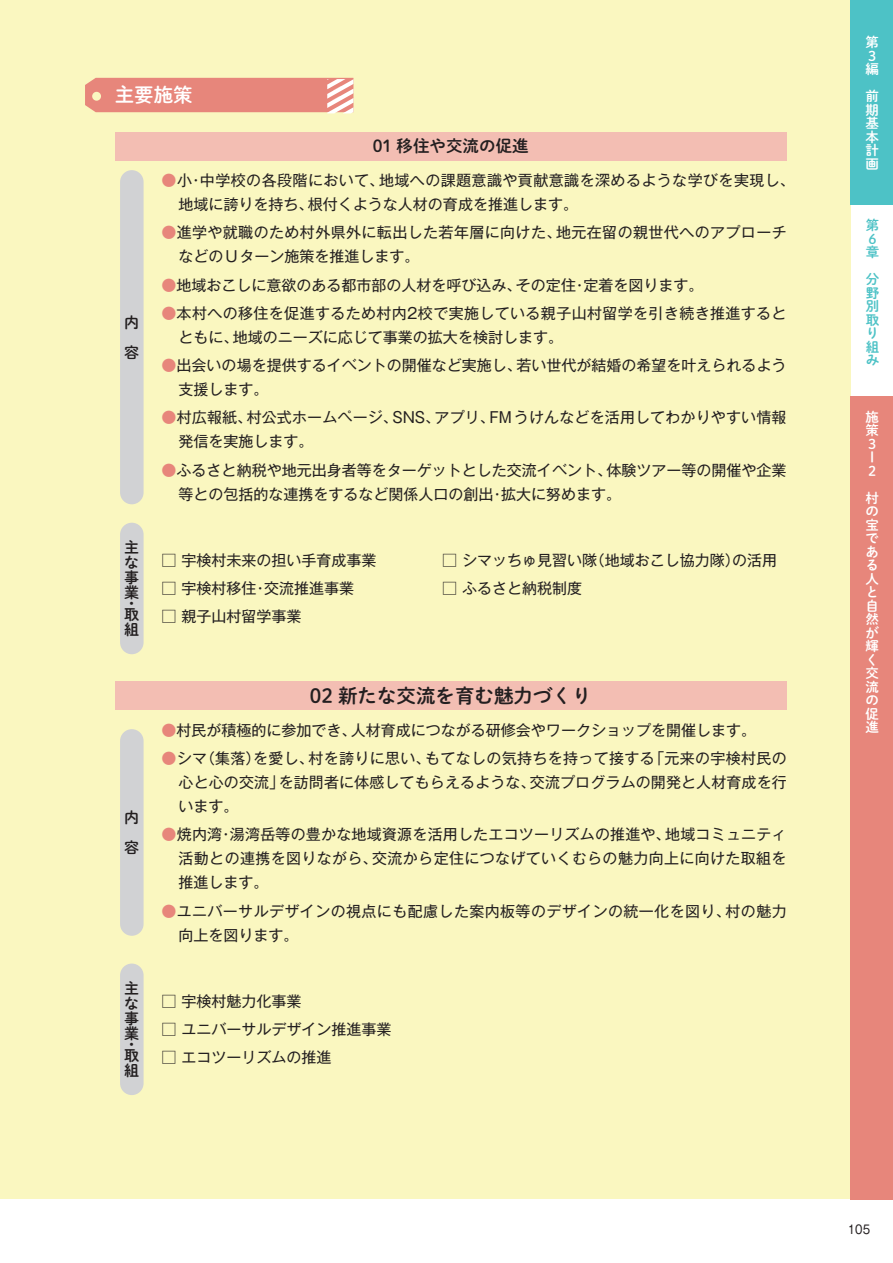
<style>
.page{position:relative;width:893px;height:1263px;background:#fff}
.page>*{position:absolute;margin:0;border:0;box-sizing:border-box;transform-origin:0 0}
.t1{font:19.5px "DNP Shuei M Go Std B";color:#231f20}
.t2{font:19.5px "DNP Shuei M Go Std B";color:#fff}
.t3{font:16.5px "DNP Shuei M Go Std B";color:#231f20}
.t4{font:15px/24px "Gothic MB101 Pr 6 N";color:#231f20}
.t5{font:15px/24px "Gothic MB101 Pr 6 N";letter-spacing:.025em;color:#231f20}
.t6{font:15px/24px "Gothic MB101 Pr 6 N";letter-spacing:.03em;color:#231f20}
.t7{font:15px/15px "DNP Shuei M Go Std B";color:#231f20}
.t8{font:13.5px/13.5px "DNP Shuei M Go Std B";color:#fff}
.t9{font:13.5px/13.5px "DNP Shuei M Go Std B";color:#4dc2c6}
.t10{font:12px "Gothic MB101 Pr 6 N";color:#231f20;scale:.9 1}
.s1{color:#e7867b}
</style>
<div class="page">
<div style="left:0;top:0;width:850px;height:1199px;background:#faf7c0"></div>
<div style="left:850px;top:0;width:43px;height:205px;background:#4dc2c6"></div>
<div style="left:850px;top:396px;width:43px;height:803px;background:#e7867b"></div>
<svg style="left:85px;top:78px;width:268px;height:35px;background:#e88e83"></svg>
<div style="left:92px;top:92px;width:9px;height:9px;background:#faf7c0;border-radius:50%"></div>
<div style="left:115px;top:132px;width:672px;height:28px;background:#f3beb3"></div>
<div style="left:120px;top:170px;width:24px;height:334px;background:#d1d2d4;border-radius:12px"></div>
<div style="left:120px;top:523px;width:24px;height:131px;background:#d1d2d4;border-radius:12px"></div>
<div style="left:115px;top:682px;width:672px;height:28px;background:#f3beb3"></div>
<div style="left:120px;top:729px;width:24px;height:207px;background:#d1d2d4;border-radius:12px"></div>
<div style="left:120px;top:963px;width:24px;height:132px;background:#d1d2d4;border-radius:12px"></div>
<h1 class="t2" style="left:115px;top:80px;width:79px">主要施策</h1>
<p class="t3" style="left:373px;top:134px;width:157px">01 移住や交流の促進</p>
<p class="t7" style="left:124px;top:307px;width:16px;line-height:30px">内容</p>
<p class="t7" style="left:124px;top:539px;width:16px;text-align:justify">主な事業</p>
<p class="t7" style="left:124px;top:597px;width:16px;line-height:11.2px">・取</p>
<p class="t7" style="left:124px;top:622px;width:16px">組</p>
<p class="t7" style="left:124px;top:802px;width:16px;line-height:30px">内容</p>
<p class="t7" style="left:124px;top:980px;width:16px;text-align:justify">主な事業</p>
<p class="t7" style="left:124px;top:1038px;width:16px;line-height:11.2px">・取</p>
<p class="t7" style="left:124px;top:1063px;width:16px">組</p>
<p class="t6" style="left:179px;top:167px;width:618px;text-indent:-17px"><span class="s1">●</span>小・中学校の各段階において、地域への課題意識や貢献意識を深めるような学びを実現し、地域に誇りを持ち、根付くような人材の育成を推進します。</p>
<p class="t5" style="left:179px;top:220px;width:610px;text-indent:-17px"><span class="s1">●</span>進学や就職のため村外県外に転出した若年層に向けた、地元在留の親世代へのアプローチなどのUターン施策を推進します。</p>
<p class="t4" style="left:162px;top:272px;width:543px"><span class="s1">●</span>地域おこしに意欲のある都市部の人材を呼び込み、その定住・定着を図ります。</p>
<p class="t5" style="left:179px;top:300px;width:609px;text-indent:-17px"><span class="s1">●</span>本村への移住を促進するため村内2校で実施している親子山村留学を引き続き推進するとともに、地域のニーズに応じて事業の拡大を検討します。</p>
<p class="t4" style="left:179px;top:352px;width:609px;text-indent:-17px"><span class="s1">●</span>出会いの場を提供するイベントの開催など実施し、若い世代が結婚の希望を叶えられるよう支援します。</p>
<p class="t4" style="left:179px;top:405px;width:609px;text-indent:-17px"><span class="s1">●</span>村広報紙、村公式ホームページ、SNS、アプリ、FMうけんなどを活用してわかりやすい情報発信を実施します。</p>
<p class="t4" style="left:179px;top:457px;width:609px;text-indent:-17px"><span class="s1">●</span>ふるさと納税や地元出身者等をターゲットとした交流イベント、体験ツアー等の開催や企業等との包括的な連携をするなど関係人口の創出・拡大に努めます。</p>
<p class="t4" style="left:162px;top:547px;width:216px">□ 宇検村未来の担い手育成事業</p>
<p class="t4" style="left:162px;top:575px;width:194px">□ 宇検村移住・交流推進事業</p>
<p class="t4" style="left:162px;top:604px;width:141px">□ 親子山村留学事業</p>
<p class="t4" style="left:442px;top:547px;width:336px">□ シマッちゅ見習い隊（地域おこし協力隊）の活用</p>
<p class="t4" style="left:442px;top:575px;width:141px">□ ふるさと納税制度</p>
<h1 class="t1" style="left:310px;top:681px;width:283px">02 新たな交流を育む魅力づくり</h1>
<p class="t4" style="left:162px;top:717px;width:596px"><span class="s1">●</span>村民が積極的に参加でき、人材育成につながる研修会やワークショップを開催します。</p>
<p class="t4" style="left:179px;top:745px;width:610px;text-align:justify;text-indent:-17px"><span class="s1">●</span>シマ（集落）を愛し、村を誇りに思い、もてなしの気持ちを持って接する「元来の宇検村民の心と心の交流」を訪問者に体感してもらえるような、交流プログラムの開発と人材育成を行います。</p>
<p class="t4" style="left:179px;top:821px;width:610px;text-align:justify;text-indent:-17px"><span class="s1">●</span>焼内湾・湯湾岳等の豊かな地域資源を活用したエコツーリズムの推進や、地域コミュニティ活動との連携を図りながら、交流から定住につなげていくむらの魅力向上に向けた取組を推進します。</p>
<p class="t5" style="left:179px;top:898px;width:610px;text-indent:-17px"><span class="s1">●</span>ユニバーサルデザインの視点にも配慮した案内板等のデザインの統一化を図り、村の魅力向上を図ります。</p>
<p class="t4" style="left:162px;top:988px;width:141px">□ 宇検村魅力化事業</p>
<p class="t4" style="left:162px;top:1016px;width:231px">□ ユニバーサルデザイン推進事業</p>
<p class="t4" style="left:162px;top:1044px;width:171px">□ エコツーリズムの推進</p>
<p class="t8" style="left:865px;top:35px;width:14px">第<br>３編</p>
<p class="t8" style="left:865px;top:89px;width:15px;text-align:justify">前期基本計画</p>
<p class="t9" style="left:866px;top:218px;width:15px">第<br>６章</p>
<p class="t9" style="left:866px;top:272px;width:15px">分野別取り組み</p>
<p class="t8" style="left:865px;top:409px;width:15px">施策<br>３ー<br>２</p>
<p class="t8" style="left:865px;top:490px;width:15px">村の宝である人と自然が輝く交流の促進</p>
<p class="t10" style="left:848px;top:1219px;width:26px">105</p>
</div>
